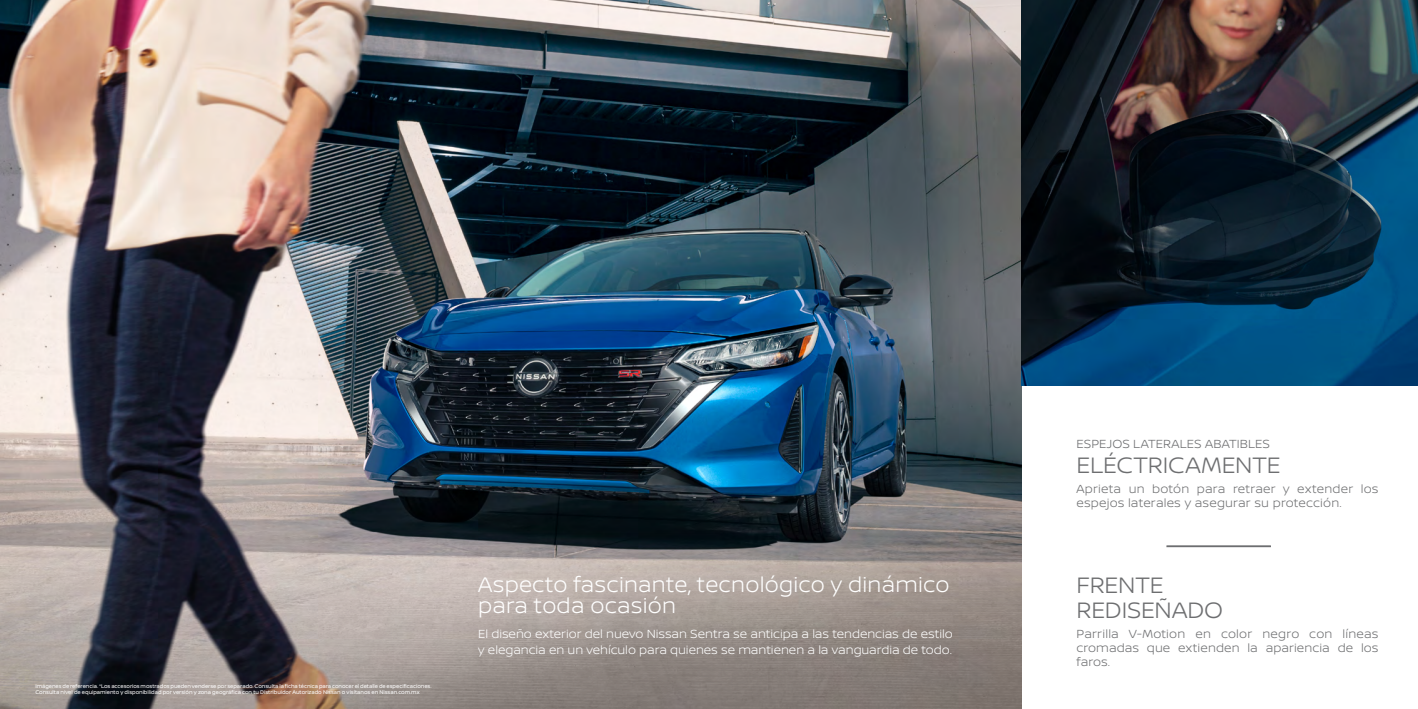
<style>
.page{position:relative;width:1418px;height:709px;background:#fff}
.page>*{position:absolute;margin:0;border:0;box-sizing:border-box;transform-origin:0 0}
.t1{font:300 23.75px/25px "Nissan Brand";letter-spacing:-.005em;color:#6d6e70}
.t2{font:300 22.5px/21.2px "Nissan Brand";letter-spacing:.01em;color:#fff}
.t3{font:300 12.5px/13.8px "Nissan Brand";letter-spacing:.01em;color:#6d6e70;text-align:justify}
.t4{font:300 12.5px/16.2px "Nissan Brand";letter-spacing:-.005em;color:#fff}
.t5{font:5.62px/6.2px "Nissan Brand";letter-spacing:-.005em;color:#fff}
</style>
<div class="page">
<img style="left:0;top:0;width:1021px;height:530px">
<svg style="left:0;top:530px;width:1021px;height:179px;background:#8a8280"></svg>
<img style="left:1021px;top:0;width:396px;height:386px">
<div style="left:1166px;top:545px;width:104px;height:2px;border:1px solid #6d6e70"></div>
<p class="t5" style="left:35px;top:682px;width:398px">Imágenes de referencia. *Los accesorios mostrados pueden venderse por separado. Consulta la ficha técnica para conocer el detalle de especificaciones.<br>Consulta nivel de equipamiento y disponibilidad por versión y zona geográfica con tu Distribuidor Autorizado Nissan o visítanos en Nissan.com.mx</p>
<h2 class="t2" style="left:478px;top:573px;width:472px">Aspecto fascinante, tecnológico y dinámico para toda ocasión</h2>
<h3 class="t4" style="left:478px;top:625px;width:476px">El diseño exterior del nuevo Nissan Sentra se anticipa a las tendencias de estilo y elegancia en un vehículo para quienes se mantienen a la vanguardia de todo.</h3>
<h3 class="t3" style="left:1076px;top:437px;width:195px">ESPEJOS LATERALES ABATIBLES</h3>
<h1 class="t1" style="left:1076px;top:452px;width:206px">ELÉCTRICAMENTE</h1>
<h3 class="t3" style="left:1076px;top:481px;width:303px">Aprieta un botón para retraer y extender los espejos laterales y asegurar su protección.</h3>
<h1 class="t1" style="left:1076px;top:571px;width:148px">FRENTE<br>REDISEÑADO</h1>
<h3 class="t3" style="left:1076px;top:626px;width:303px">Parrilla V-Motion en color negro con líneas cromadas que extienden la apariencia de los faros.</h3>
</div>
